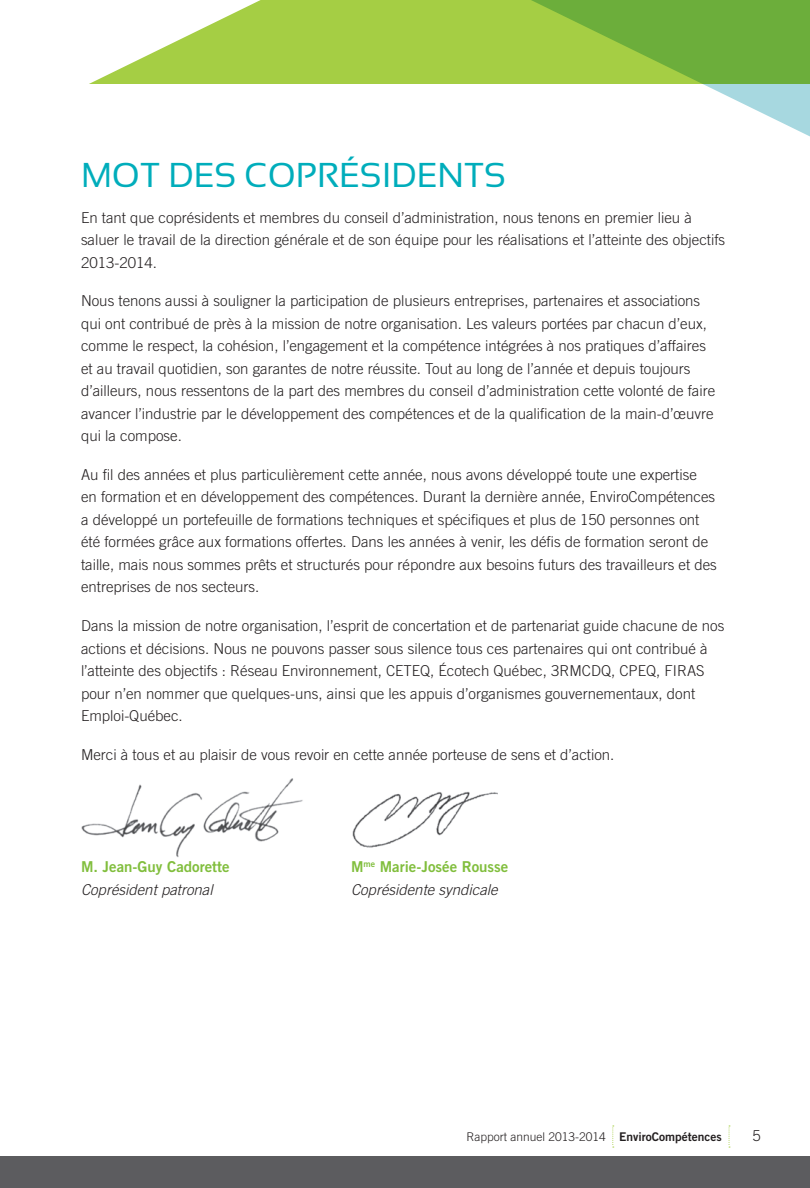
<style>
.page{position:relative;width:810px;height:1188px;background:#fff}
.page>*{position:absolute;margin:0;border:0;box-sizing:border-box;transform-origin:0 0}
.Titre_1{font:34.5px "Sansation";color:#00adbb}
.t1{font:300 15px/22.5px "Trade Gothic";color:#231f20}
.t2{font:italic 300 15px "Trade Gothic";color:#231f20}
.t3{font:15px "Trade Gothic Bold Two";color:#81be3d}
.t4{font:300 12px "Trade Gothic";color:#231f20}
.s1{font-family:"Trade Gothic Bold Two";font-weight:400}
</style>
<div class="page">
<svg style="left:612px;top:1125px;width:2px;height:23px"></svg>
<svg style="left:729px;top:1125px;width:1px;height:23px"></svg>
<div style="left:0;top:1156px;width:810px;height:32px;background:#5c5c5f"></div>
<div style="left:81px;top:0;width:729px;height:84px;background:#a5ce44"></div>
<svg style="left:531px;top:0;width:279px;height:137px"></svg>
<svg style="left:81px;top:0;width:180px;height:84px"></svg>
<img style="left:81px;top:778px;width:222px;height:79px">
<img style="left:352px;top:791px;width:146px;height:57px">
<p class="Titre_1" style="left:81px;top:156px;width:426px">MOT DES COPRÉSIDENTS</p>
<p class="t1" style="left:81px;top:206px;width:646px">En tant que coprésidents et membres du conseil d’administration, nous tenons en premier lieu à saluer le travail de la direction générale et de son équipe pour les réalisations et l’atteinte des objectifs<br>2013-2014.</p>
<p class="t1" style="left:81px;top:289px;width:636px">Nous tenons aussi à souligner la participation de plusieurs entreprises, partenaires et associations qui ont contribué de près à la mission de notre organisation. Les valeurs portées par chacun d’eux, comme le respect, la cohésion, l’engagement et la compétence intégrées à nos pratiques d’affaires et au travail quotidien, son garantes de notre réussite. Tout au long de l’année et depuis toujours d’ailleurs, nous ressentons de la part des membres du conseil d’administration cette volonté de faire avancer l’industrie par le développement des compétences et de la qualification de la main-d’œuvre qui la compose.</p>
<p class="t1" style="left:81px;top:463px;width:637px">Au fil des années et plus particulièrement cette année, nous avons développé toute une expertise<br>en formation et en développement des compétences. Durant la dernière année, EnviroCompétences a développé un portefeuille de formations techniques et spécifiques et plus de 150 personnes ont été formées grâce aux formations offertes. Dans les années à venir, les défis de formation seront de taille, mais nous sommes prêts et structurés pour répondre aux besoins futurs des travailleurs et des entreprises de nos secteurs.</p>
<p class="t1" style="left:81px;top:614px;width:645px">Dans la mission de notre organisation, l’esprit de concertation et de partenariat guide chacune de nos actions et décisions. Nous ne pouvons passer sous silence tous ces partenaires qui ont contribué à l’atteinte des objectifs : Réseau Environnement, CETEQ, Écotech Québec, 3RMCDQ, CPEQ, FIRAS pour n’en nommer que quelques-uns, ainsi que les appuis d’organismes gouvernementaux, dont Emploi-Québec.</p>
<p class="t1" style="left:81px;top:743px;width:535px">Merci à tous et au plaisir de vous revoir en cette année porteuse de sens et d’action.</p>
<p class="t3" style="left:81px;top:858px;width:150px">M. Jean-Guy Cadorette</p>
<p class="t3" style="left:351px;top:858px;width:159px">M<sup>me</sup> Marie-Josée Rousse</p>
<p class="t2" style="left:81px;top:881px;width:133px">Coprésident patronal</p>
<p class="t2" style="left:351px;top:881px;width:148px">Coprésidente syndicale</p>
<p class="t4" style="left:467px;top:1129px;width:257px">Rapport annuel 2013-2014 <span class="s1">EnviroCompétences</span></p>
<p class="t1" style="left:753px;top:1124px;width:10px">5</p>
</div>
